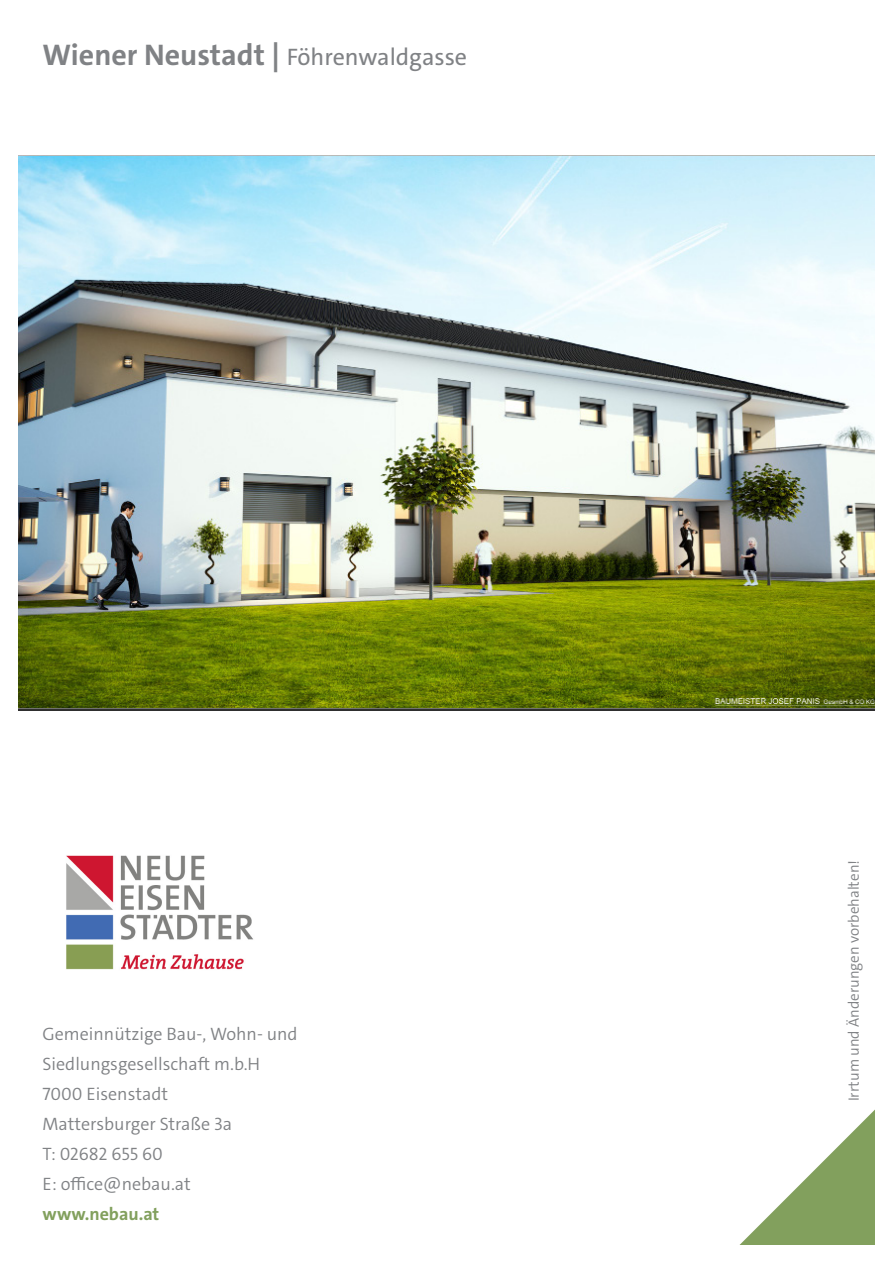
<style>
.page{position:relative;width:893px;height:1263px;background:#fff}
.page>*{position:absolute;margin:0;border:0;box-sizing:border-box;transform-origin:0 0}
.t1{font:700 30px "The Sans";color:#808285}
.t2{font:300 18px "The Sans";color:#808285}
.t3{font:700 18px "The Sans";color:#82a05d}
.t4{font:300 15px "The Sans";color:#808285}
.s1{font-weight:400;font-size:24px}
</style>
<div class="page">
<svg style="left:721px;top:710px;width:154px;height:535px"></svg>
<img style="left:66px;top:855px;width:187px;height:115px">
<img style="left:18px;top:156px;width:857px;height:554px">
<p class="t1" style="left:43px;top:35px;width:426px">Wiener Neustadt | <span class="s1">Föhrenwaldgasse</span></p>
<p class="t2" style="left:43px;top:1023px;width:257px">Gemeinnützige Bau-, Wohn- und</p>
<p class="t2" style="left:43px;top:1053px;width:219px">Siedlungsgesellschaft m.b.H</p>
<p class="t2" style="left:43px;top:1083px;width:127px">7000 Eisenstadt</p>
<p class="t2" style="left:43px;top:1113px;width:191px">Mattersburger Straße 3a</p>
<p class="t2" style="left:43px;top:1143px;width:122px">T: 02682 655 60</p>
<p class="t2" style="left:43px;top:1173px;width:150px">E: office@nebau.at</p>
<p class="t3" style="left:43px;top:1203px;width:118px">www.nebau.at</p>
<p class="t4" style="left:844px;top:1101px;width:243px;rotate:-90deg">Irrtum und Änderungen vorbehalten!</p>
</div>
